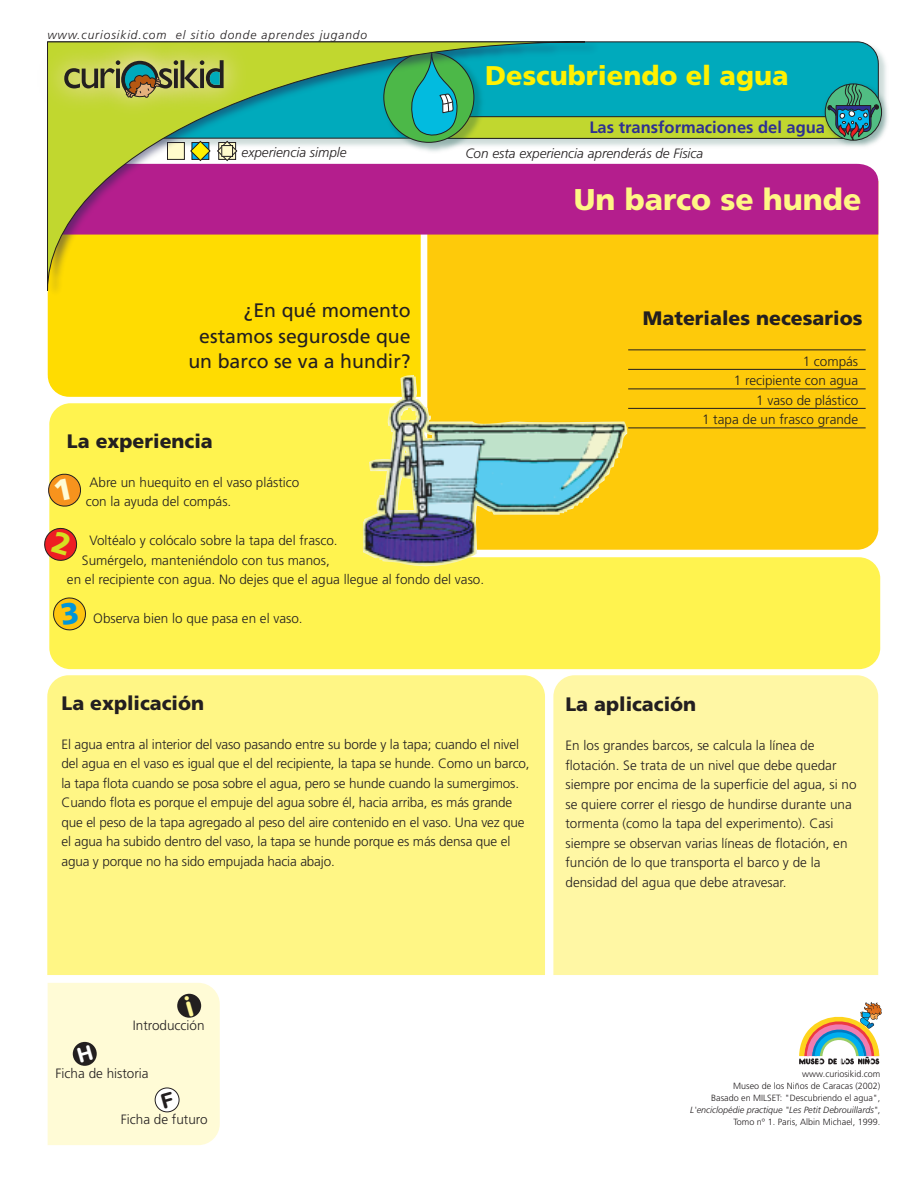
<style>
.page{position:relative;width:915px;height:1191px;background:#fff}
.page>*{position:absolute;margin:0;border:0;box-sizing:border-box;transform-origin:0 0}
.t1{font:900 30px "Frutiger";color:#fff685}
.t2{font:900 27px "Frutiger";color:#fff101}
.t3{font:900 19.5px "Frutiger";color:#231f20}
.t4{font:19.5px/25.5px "Frutiger";color:#231f20;text-align:right}
.t5{font:700 16.5px "Frutiger";color:#2e3092}
.t6{font:300 13.5px/19.5px "Frutiger";color:#231f20}
.t7{font:italic 300 13.5px "Frutiger";color:#231f20}
.t8{font:italic 300 12px "Frutiger";letter-spacing:.075em;color:#231f20}
.t9{font:300 9px/12px "Frutiger";color:#231f20;text-align:right}
.s1{font-style:italic}
</style>
<div class="page">
<div style="left:49px;top:403px;width:830px;height:266px;background:#fff34f"></div>
<div style="left:553px;top:675px;width:324px;height:300px;background:#fff7a4"></div>
<div style="left:47px;top:675px;width:498px;height:300px;background:#fff685"></div>
<div style="left:427px;top:234px;width:451px;height:316px;background:#feca0a"></div>
<div style="left:48px;top:296px;width:372px;height:101px;background:#ffdc01"></div>
<div style="left:599px;top:164px;width:279px;height:70px;background:#b41e8d"></div>
<svg style="left:599px;top:41px;width:279px;height:10px;background:#12a0b0"></svg>
<hr style="left:628px;top:388px;width:237px;height:1px;background:#231f20">
<hr style="left:628px;top:408px;width:237px;height:1px;background:#231f20">
<hr style="left:628px;top:427px;width:237px;height:1px;background:#231f20">
<hr style="left:628px;top:369px;width:237px;height:1px;background:#231f20">
<hr style="left:628px;top:349px;width:237px;height:1px;background:#231f20">
<svg style="left:799px;top:1002px;width:82px;height:62px"></svg>
<img style="left:821px;top:81px;width:67px;height:66px">
<img style="left:47px;top:41px;width:552px;height:255px">
<svg style="left:47px;top:41px;width:538px;height:250px;background:#bf8c63"></svg>
<img style="left:47px;top:41px;width:9px;height:105px">
<img style="left:56px;top:41px;width:6px;height:105px">
<img style="left:217px;top:41px;width:64px;height:105px">
<img style="left:62px;top:41px;width:155px;height:111px">
<svg style="left:64px;top:60px;width:159px;height:38px;background:#919c53"></svg>
<svg style="left:410px;top:51px;width:469px;height:93px;background:#36ae96"></svg>
<img style="left:363px;top:375px;width:264px;height:195px">
<svg style="left:48px;top:472px;width:34px;height:36px"></svg>
<svg style="left:44px;top:526px;width:34px;height:36px"></svg>
<div style="left:48px;top:983px;width:172px;height:162px;background:#fffbd6"></div>
<svg style="left:52px;top:596px;width:34px;height:35px"></svg>
<p class="t8" style="left:47px;top:28px;width:321px">www.curiosikid.com el sitio donde aprendes jugando</p>
<p class="t7" style="left:241px;top:144px;width:106px">experiencia simple</p>
<p class="t4" style="left:188px;top:297px;width:224px">¿En qué momento estamos segurosde que un barco se va a hundir?</p>
<p class="t2" style="left:485px;top:59px;width:305px">Descubriendo el agua</p>
<p class="t5" style="left:589px;top:118px;width:237px">Las transformaciones del agua</p>
<p class="t7" style="left:465px;top:146px;width:239px">Con esta experiencia aprenderás de Física</p>
<p class="t1" style="left:573px;top:182px;width:289px">Un barco se hunde</p>
<p class="t3" style="left:642px;top:306px;width:221px">Materiales necesarios</p>
<p class="t6" style="left:701px;top:351px;width:158px;text-align:right">1 compás<br>1 recipiente con agua<br>1 vaso de plástico<br>1 tapa de un frasco grande</p>
<p class="t3" style="left:67px;top:429px;width:147px">La experiencia</p>
<p class="t6" style="left:86px;top:472px;width:215px">Abre un huequito en el vaso plástico con la ayuda del compás.</p>
<p class="t6" style="left:89px;top:531px;width:250px">Voltéalo y colócalo sobre la tapa del frasco.</p>
<p class="t6" style="left:82px;top:550px;width:249px">Sumérgelo, manteniéndolo con tus manos,</p>
<p class="t6" style="left:67px;top:570px;width:418px">en el recipiente con agua. No dejes que el agua llegue al fondo del vaso.</p>
<p class="t6" style="left:93px;top:609px;width:211px">Observa bien lo que pasa en el vaso.</p>
<p class="t3" style="left:61px;top:691px;width:144px">La explicación</p>
<p class="t6" style="left:61px;top:734px;width:469px">El agua entra al interior del vaso pasando entre su borde y la tapa; cuando el nivel del agua en el vaso es igual que el del recipiente, la tapa se hunde. Como un barco, la tapa flota cuando se posa sobre el agua, pero se hunde cuando la sumergimos.<br>Cuando flota es porque el empuje del agua sobre él, hacia arriba, es más grande que el peso de la tapa agregado al peso del aire contenido en el vaso. Una vez que el agua ha subido dentro del vaso, la tapa se hunde porque es más densa que el agua y porque no ha sido empujada hacia abajo.</p>
<p class="t3" style="left:565px;top:692px;width:132px">La aplicación</p>
<p class="t6" style="left:565px;top:736px;width:292px">En los grandes barcos, se calcula la línea de flotación. Se trata de un nivel que debe quedar siempre por encima de la superficie del agua, si no se quiere correr el riesgo de hundirse durante una tormenta (como la tapa del experimento). Casi siempre se observan varias líneas de flotación, en función de lo que transporta el barco y de la densidad del agua que debe atravesar.</p>
<p class="t6" style="left:133px;top:1015px;width:73px">Introducción</p>
<p class="t6" style="left:56px;top:1063px;width:95px">Ficha de historia</p>
<p class="t6" style="left:121px;top:1109px;width:88px">Ficha de futuro</p>
<p class="t9" style="left:690px;top:1067px;width:191px">www.curiosikid.com<br>Museo de los Niños de Caracas (2002)<br>Basado en MILSET: "Descubriendo el agua", <span class="s1">L'enciclopédie practique "Les Petit Debrouillards"</span>, Tomo nº 1. Paris, Albin Michael, 1999.</p>
</div>
